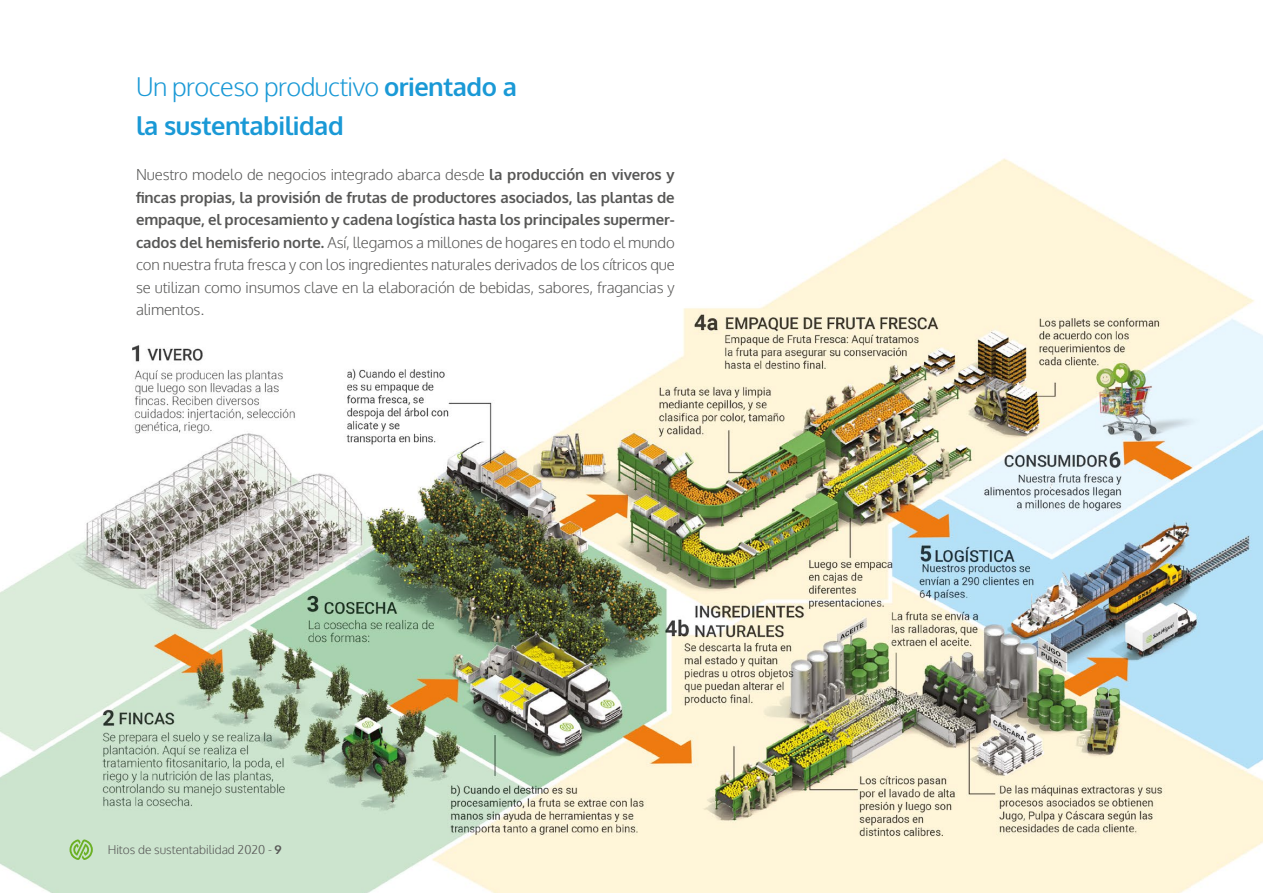
<style>
.page{position:relative;width:1263px;height:893px;background:#fff}
.page>*{position:absolute;margin:0;border:0;box-sizing:border-box;transform-origin:0 0}
.t1{font:700 25.5px/39px "Oxygen";letter-spacing:-.02em;color:#1a99d6}
.t2{font:300 15px/22.5px "Oxygen";letter-spacing:-.01em;color:#575756;text-align:justify}
.t3{font:300 12px "Oxygen";color:#575756}
.s1{font-weight:300}
.s2{font-weight:700}
</style>
<div class="page">
<img style="left:0;top:158px;width:1263px;height:735px">
<svg style="left:70px;top:839px;width:23px;height:21px"></svg>
<h1 class="t1" style="left:136px;top:68px;width:382px"><span class="s1">Un proceso productivo</span> orientado a la sustentabilidad</h1>
<p class="t2" style="left:136px;top:164px;width:540px">Nuestro modelo de negocios integrado abarca desde <span class="s2">la producción en viveros y fincas propias, la provisión de frutas de productores asociados, las plantas de empaque, el procesamiento y cadena logística hasta los principales supermer&shy;cados del hemisferio norte.</span> Así, llegamos a millones de hogares en todo el mundo con nuestra fruta fresca y con los ingredientes naturales derivados de los cítricos que se utilizan como insumos clave en la elaboración de bebidas, sabores, fragancias y alimentos.</p>
<p class="t3" style="left:108px;top:842px;width:175px">Hitos de sustentabilidad 2020 - <span class="s2">9</span></p>
</div>
